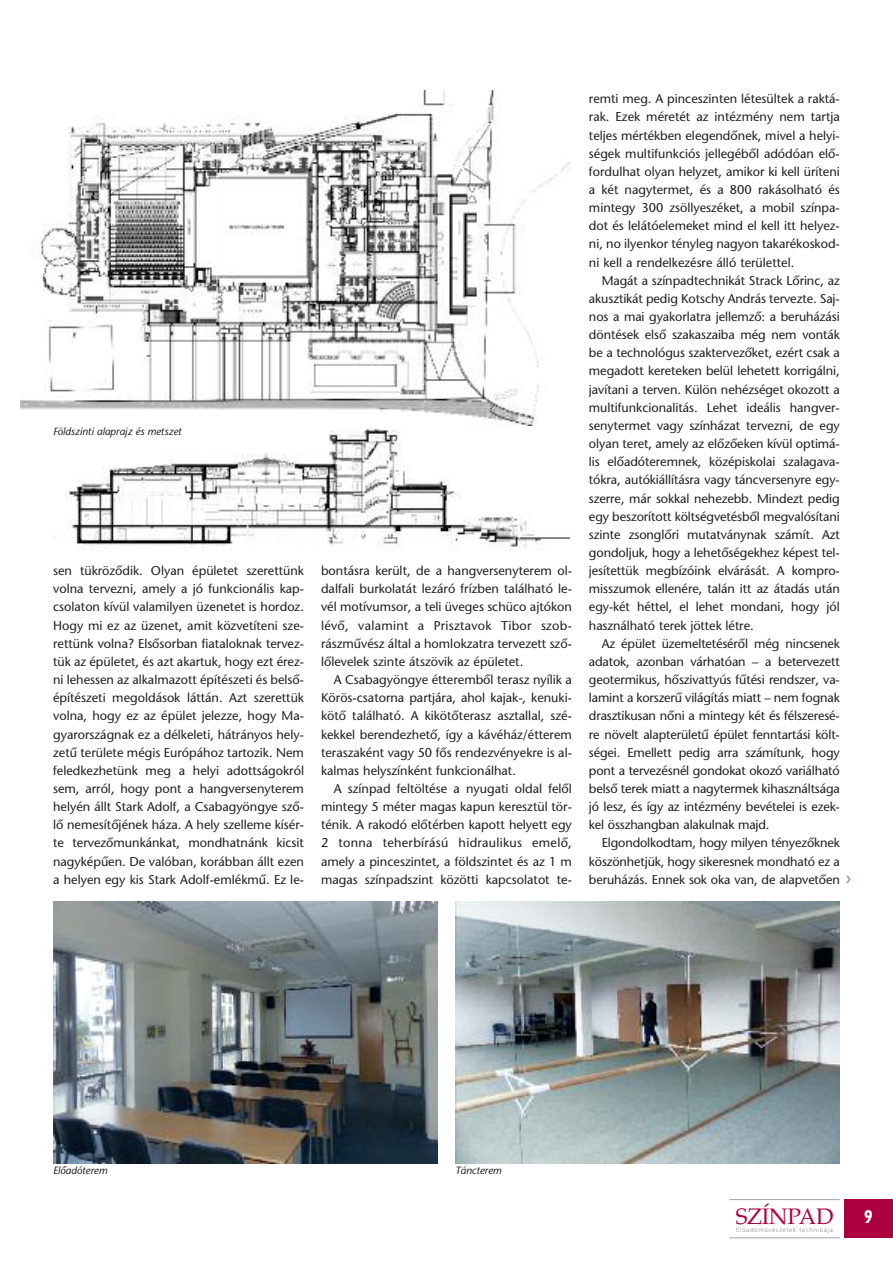
<style>
.page{position:relative;width:893px;height:1263px;background:#fff}
.page>*{position:absolute;margin:0;border:0;box-sizing:border-box;transform-origin:0 0}
.t1{font:22.35px "H Palatino Roman";letter-spacing:-.01em;color:#ac003f}
.t2{font:21px "Tarzana Narrow H Bold";color:#fff}
.t3{font:12.75px/18.1px "Stone Sans";color:#211f1f;text-align:justify}
.t4{font:italic 10.5px "Stone Sans";letter-spacing:-.005em;color:#211f1f}
.t5{font:6.3px "Frutiger L";letter-spacing:.105em;color:#908f8f}
</style>
<div class="page">
<div style="left:844px;top:1199px;width:49px;height:39px;background:#ac003f"></div>
<hr style="left:729px;top:1199px;width:111px;height:1px;background:#a6a5a5">
<hr style="left:729px;top:1237px;width:111px;height:1px;background:#a6a5a5">
<img style="left:20px;top:91px;width:551px;height:334px">
<img style="left:65px;top:430px;width:505px;height:119px">
<img style="left:53px;top:902px;width:385px;height:261px">
<img style="left:455px;top:902px;width:385px;height:261px">
<p class="t4" style="left:53px;top:428px;width:130px">Földszinti alaprajz és metszet</p>
<p class="t3" style="left:53px;top:563px;width:252px">sen tükrözôdik. Olyan épületet szerettünk volna tervezni, amely a jó funkcionális kap&shy;csolaton kívül valamilyen üzenetet is hordoz.<br>Hogy mi ez az üzenet, amit közvetíteni sze&shy;rettünk volna? Elsôsorban fiataloknak tervez&shy;tük az épületet, és azt akartuk, hogy ezt érez&shy;ni lehessen az alkalmazott építészeti és belsô&shy;építészeti megoldások láttán. Azt szerettük volna, hogy ez az épület jelezze, hogy Ma&shy;gyarországnak ez a délkeleti, hátrányos hely&shy;zetû területe mégis Európához tartozik. Nem feledkezhetünk meg a helyi adottságokról sem, arról, hogy pont a hangversenyterem helyén állt Stark Adolf, a Csabagyöngye szô&shy;lô nemesítôjének háza. A hely szelleme kísér&shy;te tervezômunkánkat, mondhatnánk kicsit nagyképûen. De valóban, korábban állt ezen a helyen egy kis Stark Adolf-emlékmû. Ez le-</p>
<p class="t3" style="left:321px;top:563px;width:252px">bontásra került, de a hangversenyterem ol&shy;dalfali burkolatát lezáró frízben található le&shy;vél motívumsor, a teli üveges schüco ajtókon lévô, valamint a Prisztavok Tibor szob&shy;rászmûvész által a homlokzatra tervezett szô&shy;lôlevelek szinte átszövik az épületet.</p>
<p class="t3" style="left:321px;top:672px;width:252px;text-indent:13px">A Csabagyöngye étterembôl terasz nyílik a Körös-csatorna partjára, ahol kajak-, kenuki&shy;kötô található. A kikötôterasz asztallal, szé&shy;kekkel berendezhetô, így a kávéház/étterem teraszaként vagy 50 fôs rendezvényekre is al&shy;kalmas helyszínként funkcionálhat.</p>
<p class="t3" style="left:321px;top:781px;width:252px;text-indent:13px">A színpad feltöltése a nyugati oldal felôl mintegy 5 méter magas kapun keresztül tör&shy;ténik. A rakodó elôtérben kapott helyett egy 2 tonna teherbírású hidraulikus emelô, amely a pinceszintet, a földszintet és az 1 m magas színpadszint közötti kapcsolatot te-</p>
<p class="t3" style="left:589px;top:91px;width:252px">remti meg. A pinceszinten létesültek a raktá&shy;rak. Ezek méretét az intézmény nem tartja teljes mértékben elegendônek, mivel a helyi&shy;ségek multifunkciós jellegébôl adódóan elô&shy;fordulhat olyan helyzet, amikor ki kell üríteni a két nagytermet, és a 800 rakásolható és mintegy 300 zsöllyeszéket, a mobil színpa&shy;dot és lelátóelemeket mind el kell itt helyez&shy;ni, no ilyenkor tényleg nagyon takarékoskod&shy;ni kell a rendelkezésre álló területtel.</p>
<p class="t3" style="left:589px;top:273px;width:252px;text-indent:13px">Magát a színpadtechnikát Strack Lôrinc, az akusztikát pedig Kotschy András tervezte. Saj&shy;nos a mai gyakorlatra jellemzô: a beruházási döntések elsô szakaszaiba még nem vonták be a technológus szaktervezôket, ezért csak a megadott kereteken belül lehetett korrigálni, javítani a terven. Külön nehézséget okozott a multifunkcionalitás. Lehet ideális hangver&shy;senytermet vagy színházat tervezni, de egy olyan teret, amely az elôzôeken kívül optimá&shy;lis elôadóteremnek, középiskolai szalagava&shy;tókra, autókiállításra vagy táncversenyre egy&shy;szerre, már sokkal nehezebb. Mindezt pedig egy beszorított költségvetésbôl megvalósítani szinte zsonglôri mutatványnak számít. Azt gondoljuk, hogy a lehetôségekhez képest tel&shy;jesítettük megbízóink elvárását. A kompro&shy;misszumok ellenére, talán itt az átadás után egy-két héttel, el lehet mondani, hogy jól használható terek jöttek létre.</p>
<p class="t3" style="left:589px;top:636px;width:252px;text-indent:13px">Az épület üzemeltetésérôl még nincsenek adatok, azonban várhatóan – a betervezett geotermikus, hôszivattyús fûtési rendszer, va&shy;lamint a korszerû világítás miatt – nem fognak drasztikusan nôni a mintegy két és félszeresé&shy;re növelt alapterületû épület fenntartási költ&shy;ségei. Emellett pedig arra számítunk, hogy pont a tervezésnél gondokat okozó variálható belsô terek miatt a nagytermek kihasználtsága jó lesz, és így az intézmény bevételei is ezek&shy;kel összhangban alakulnak majd.</p>
<p class="t3" style="left:589px;top:835px;width:252px;text-indent:13px">Elgondolkodtam, hogy milyen tényezôknek köszönhetjük, hogy sikeresnek mondható ez a beruházás. Ennek sok oka van, de alapvetôen</p>
<p class="t4" style="left:53px;top:1166px;width:56px">Elôadóterem</p>
<p class="t4" style="left:455px;top:1166px;width:48px">Táncterem</p>
<h1 class="t1" style="left:736px;top:1203px;width:99px">SZÍNPAD</h1>
<h2 class="t2" style="left:864px;top:1204px;width:11px">9</h2>
<p class="t5" style="left:736px;top:1226px;width:98px">Elôadómûvészetek technikája</p>
</div>
